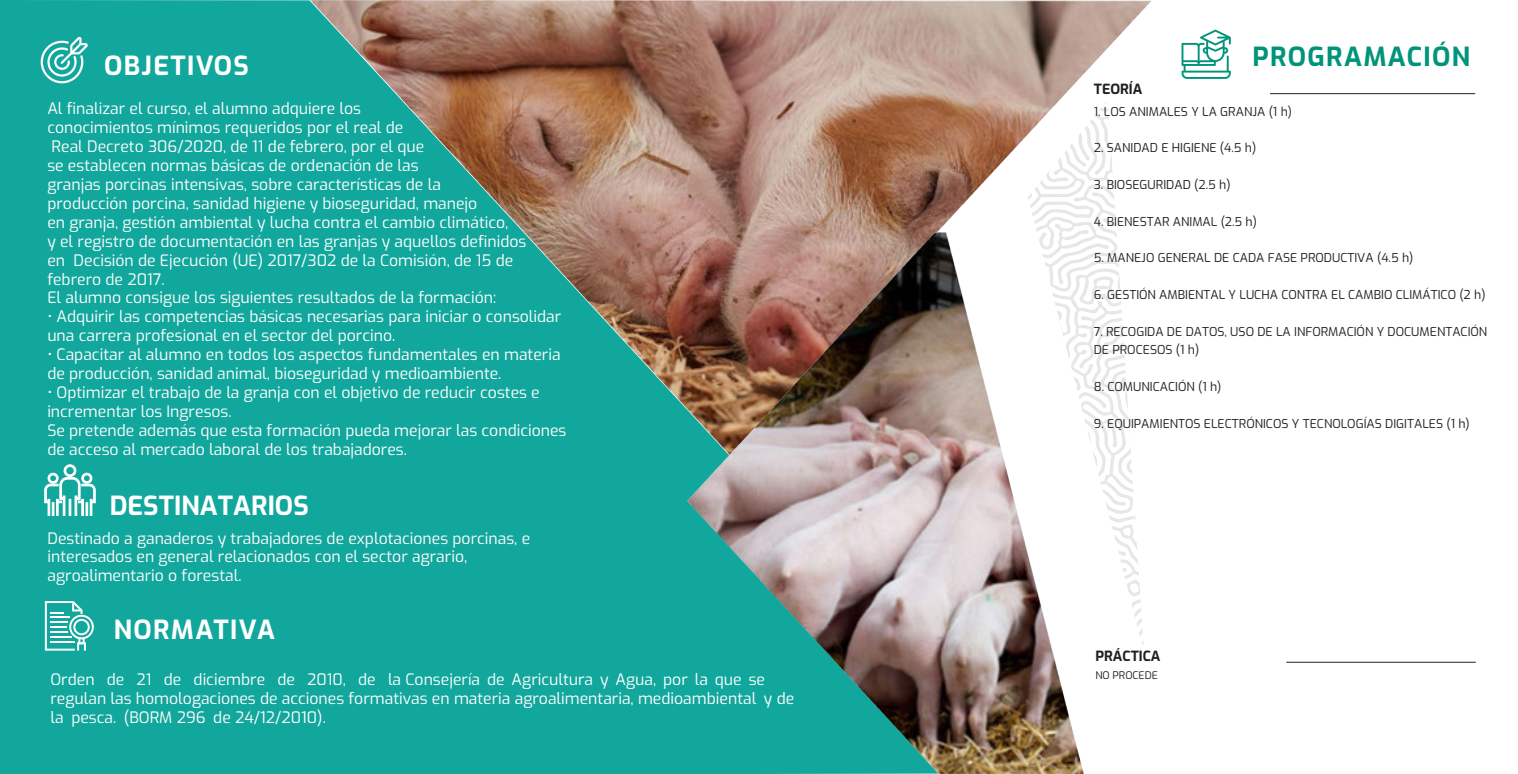
<style>
.page{position:relative;width:1518px;height:774px;background:#fff}
.page>*{position:absolute;margin:0;border:0;box-sizing:border-box;transform-origin:0 0}
.t1{font:700 26.25px "Exo";letter-spacing:.05em;color:#fff}
.t2{font:700 26.25px "Exo";letter-spacing:.005em;color:#fff}
.t3{font:700 26.25px "Exo";letter-spacing:.05em;color:#009479}
.t4{font:15.75px/18.9px "Exo";color:#fff}
.t5{font:700 14px "Exo";color:#231f20}
.t6{font:12.25px/18.4px "Exo";color:#231f20}
.t7{font:10.5px "Exo";color:#231f20}
</style>
<div class="page">
<div style="left:0;top:0;width:687px;height:774px;background:#12a79d"></div>
<svg style="left:1094px;top:456px;width:50px;height:189px"></svg>
<img style="left:310px;top:0;width:841px;height:456px">
<img style="left:687px;top:223px;width:397px;height:551px">
<hr style="left:1270px;top:93px;width:205px;height:1px;background:#231f20">
<svg style="left:1181px;top:30px;width:50px;height:49px"></svg>
<hr style="left:1286px;top:662px;width:190px;height:1px;background:#231f20">
<svg style="left:41px;top:37px;width:47px;height:46px"></svg>
<svg style="left:45px;top:601px;width:49px;height:50px"></svg>
<svg style="left:44px;top:464px;width:52px;height:52px"></svg>
<h1 class="t1" style="left:104px;top:46px;width:146px">OBJETIVOS</h1>
<p class="t4" style="left:47px;top:98px;width:481px">Al finalizar el curso, el alumno adquiere los<br>conocimientos mínimos requeridos por el real de<br>Real Decreto 306/2020, de 11 de febrero, por el que<br>se establecen normas básicas de ordenación de las<br>granjas porcinas intensivas, sobre características de la<br>producción porcina, sanidad higiene y bioseguridad, manejo<br>en granja, gestión ambiental y lucha contra el cambio climático,<br>y el registro de documentación en las granjas y aquellos definidos en Decisión de Ejecución (UE) 2017/302 de la Comisión, de 15 de febrero de 2017.<br>El alumno consigue los siguientes resultados de la formación:</p>
<p class="t4" style="left:47px;top:306px;width:516px">• Adquirir las competencias básicas necesarias para iniciar o consolidar una carrera profesional en el sector del porcino.</p>
<p class="t4" style="left:47px;top:344px;width:515px">• Capacitar al alumno en todos los aspectos fundamentales en materia de producción, sanidad animal, bioseguridad y medioambiente.</p>
<p class="t4" style="left:47px;top:382px;width:521px">• Optimizar el trabajo de la granja con el objetivo de reducir costes e incrementar los Ingresos.<br>Se pretende además que esta formación pueda mejorar las condiciones de acceso al mercado laboral de los trabajadores.</p>
<h1 class="t2" style="left:110px;top:485px;width:201px">DESTINATARIOS</h1>
<p class="t4" style="left:48px;top:527px;width:484px">Destinado a ganaderos y trabajadores de explotaciones porcinas, e interesados en general relacionados con el sector agrario, agroalimentario o forestal.</p>
<h1 class="t1" style="left:114px;top:609px;width:163px">NORMATIVA</h1>
<p class="t4" style="left:51px;top:669px;width:745px">Orden de 21 de diciembre de 2010, de la Consejería de Agricultura y Agua, por la que se regulan las homologaciones de acciones formativas en materia agroalimentaria, medioambiental y de la pesca. (BORM 296 de 24/12/2010).</p>
<h1 class="t3" style="left:1252px;top:36px;width:219px">PROGRAMACIÓN</h1>
<p class="t5" style="left:1094px;top:78px;width:50px">TEORÍA</p>
<p class="t6" style="left:1094px;top:101px;width:200px">1. LOS ANIMALES Y LA GRANJA (1 h)</p>
<p class="t6" style="left:1094px;top:138px;width:164px">2. SANIDAD E HIGIENE (4.5 h)</p>
<p class="t6" style="left:1094px;top:175px;width:138px">3. BIOSEGURIDAD (2.5 h)</p>
<p class="t6" style="left:1094px;top:211px;width:165px">4. BIENESTAR ANIMAL (2.5 h)</p>
<p class="t6" style="left:1094px;top:248px;width:321px">5. MANEJO GENERAL DE CADA FASE PRODUCTIVA (4.5 h)</p>
<p class="t6" style="left:1094px;top:285px;width:393px">6. GESTIÓN AMBIENTAL Y LUCHA CONTRA EL CAMBIO CLIMÁTICO (2 h)</p>
<p class="t6" style="left:1094px;top:321px;width:395px">7. RECOGIDA DE DATOS, USO DE LA INFORMACIÓN Y DOCUMENTACIÓN<br>DE PROCESOS (1 h)</p>
<p class="t6" style="left:1094px;top:376px;width:129px">8. COMUNICACIÓN (1 h)</p>
<p class="t6" style="left:1094px;top:413px;width:378px">9. EQUIPAMIENTOS ELECTRÓNICOS Y TECNOLOGÍAS DIGITALES (1 h)</p>
<p class="t5" style="left:1095px;top:645px;width:67px">PRÁCTICA</p>
<p class="t7" style="left:1095px;top:667px;width:64px">NO PROCEDE</p>
</div>
